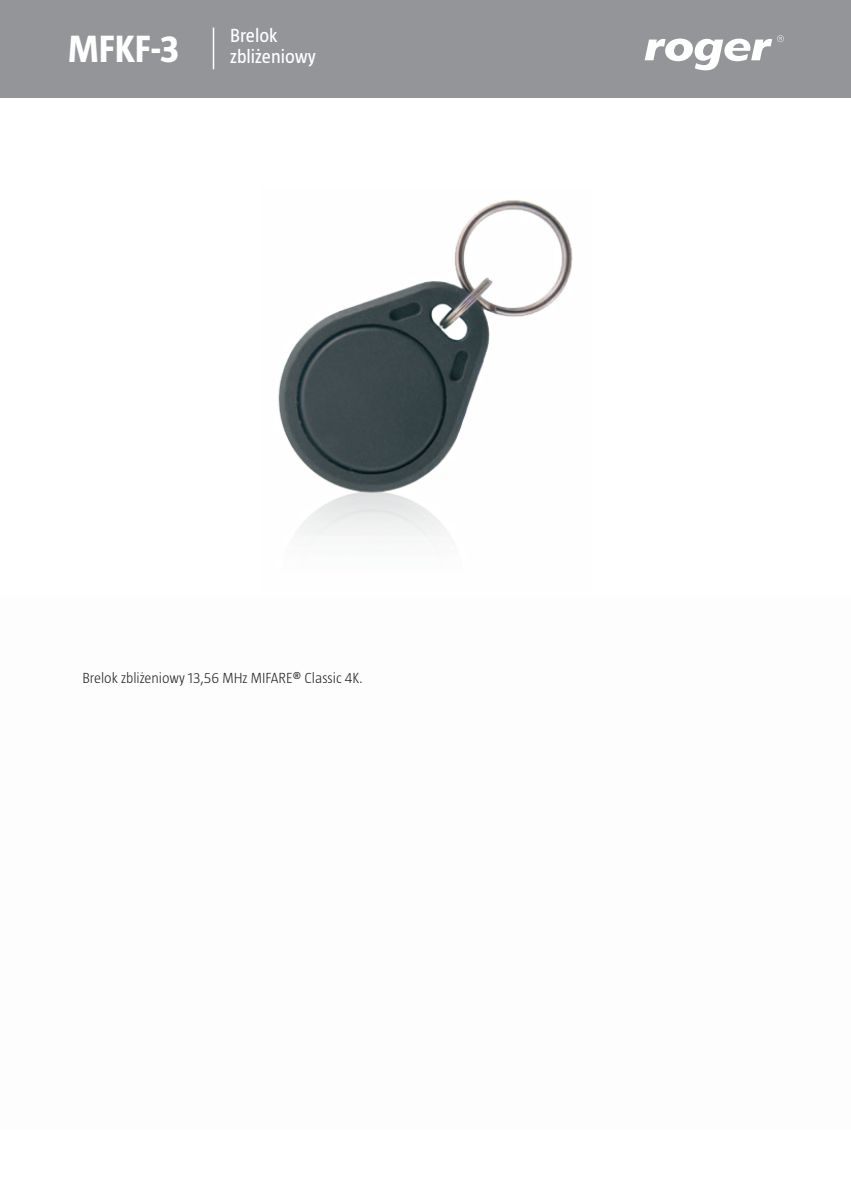
<style>
.page{position:relative;width:851px;height:1191px;background:#fff}
.page>*{position:absolute;margin:0;border:0;box-sizing:border-box;transform-origin:0 0}
.t1{font:700 39px "Taz";color:#fff}
.t2{font:19.5px "Taz";color:#fff}
.t3{font:300 15px "Taz";color:#231f20}
</style>
<div class="page">
<div style="left:0;top:0;width:850px;height:98px;background:#939598"></div>
<svg style="left:644px;top:35px;width:139px;height:35px"></svg>
<hr style="left:213px;top:28px;width:1px;height:41px;background:#fff">
<img style="left:278px;top:200px;width:295px;height:337px">
<h1 class="t1" style="left:68px;top:27px;width:112px">MFKF-3</h1>
<h2 class="t2" style="left:230px;top:25px;width:49px">Brelok</h2>
<h2 class="t2" style="left:230px;top:46px;width:87px">zbliżeniowy</h2>
<p class="t3" style="left:82px;top:669px;width:282px">Brelok zbliżeniowy 13,56 MHz MIFARE® Classic 4K.</p>
</div>
